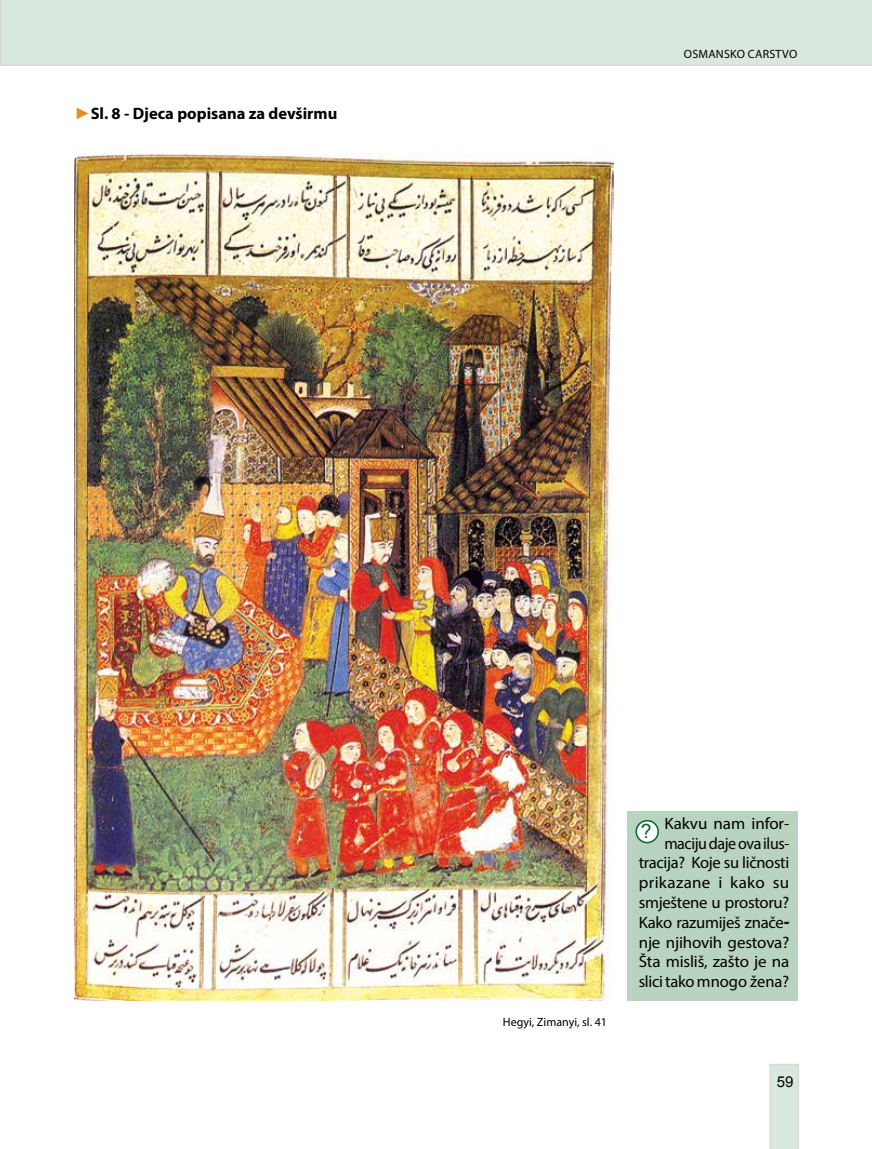
<style>
.page{position:relative;width:872px;height:1149px;background:#fff}
.page>*{position:absolute;margin:0;border:0;box-sizing:border-box;transform-origin:0 0}
.t1{font:19.5px "Arial";color:#00652e}
.t2{font:16.5px/19.8px "Myriad Pro";letter-spacing:-.015em;color:#000;text-align:right}
.t3{font:700 16.5px "Myriad Pro";color:#000}
.t4{font:15px "Arial";color:#000}
.t5{font:12px "Myriad Pro";color:#000}
.t6{font:12px "Myriad Pro";letter-spacing:.02em;color:#000}
.s1{font-family:"Times New Roman";color:#e28f26}
</style>
<div class="page">
<div style="left:0;top:0;width:872px;height:66px;background:#d9e8df"></div>
<svg style="left:769px;top:1064px;width:30px;height:84px;background:#d9e6de"></svg>
<div style="left:627px;top:810px;width:170px;height:190px;background:#b9d3c1"></div>
<div style="left:636px;top:820px;width:22px;height:22px;background:#fff;border-radius:50%"></div>
<div style="left:635px;top:819px;width:24px;height:24px;border:2px solid #00652e;border-radius:50%"></div>
<img style="left:74px;top:153px;width:539px;height:847px">
<p class="t3" style="left:74px;top:102px;width:264px"><span class="s1">►</span>Sl. 8 - Djeca popisana za devširmu</p>
<p class="t6" style="left:684px;top:46px;width:114px">Osmansko carstvo</p>
<p class="t5" style="left:503px;top:1014px;width:106px">Hegyi, Zimanyi, sl. 41</p>
<p class="t2" style="left:638px;top:812px;width:152px">Kakvu nam infor&shy;maciju daje ova ilus&shy;tracija? Koje su ličnosti prikazane i kako su smještene u prostoru?<br>Kako razumiješ znače&shy;nje njihovih gestova?<br>Šta misliš, zašto je na slici tako mnogo žena?</p>
<p class="t1" style="left:641px;top:818px;width:12px">?</p>
<p class="t4" style="left:777px;top:1071px;width:18px">59</p>
</div>
